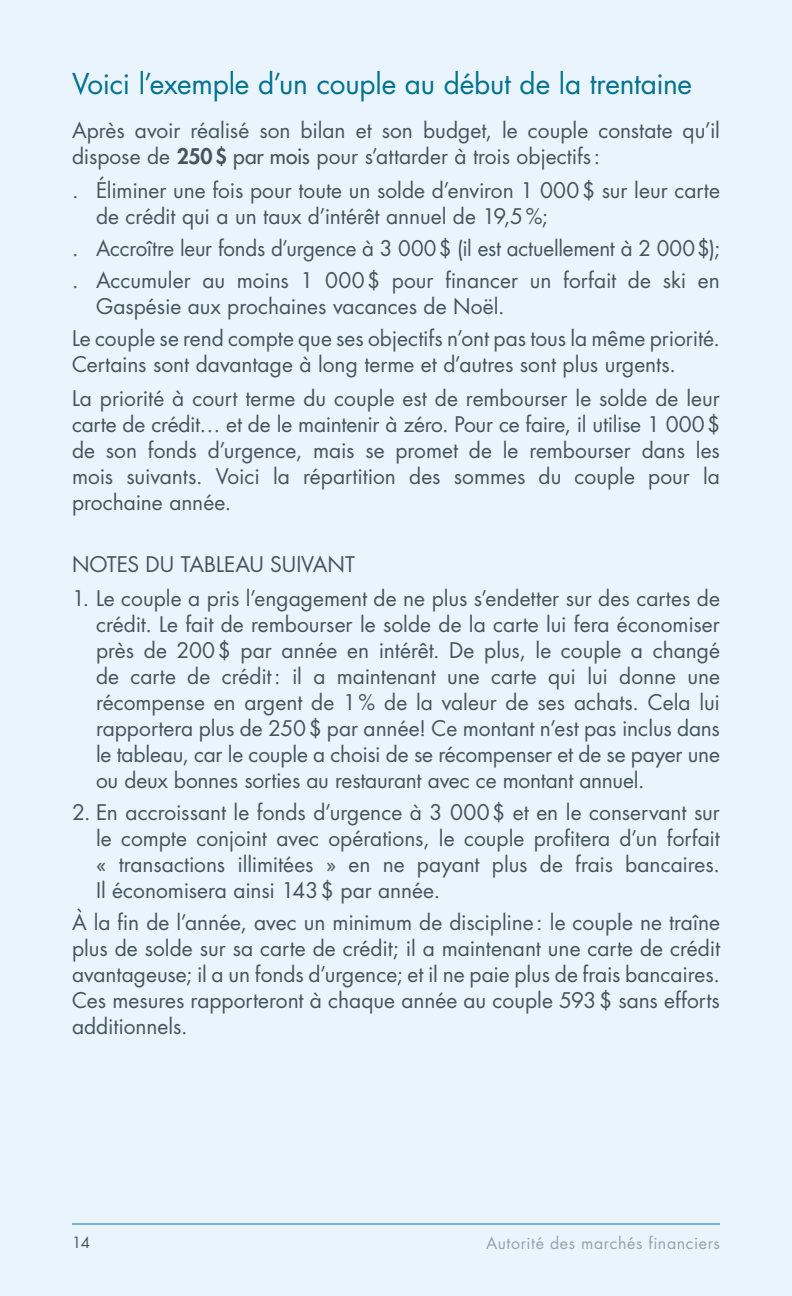
<style>
.page{position:relative;width:792px;height:1296px;background:#eaf4fc}
.page>*{position:absolute;margin:0;border:0;box-sizing:border-box;transform-origin:0 0}
.t1{font:28px "Futura";letter-spacing:-.01em;color:#00728f}
.t2{font:21px/26px "Futura";color:#455560}
.t3{font:16px "Futura";letter-spacing:.04em;color:#95a2ac}
.t4{font:15px "Futura";color:#455560}
.s1{font-weight:800}
.s2{font-style:inherit}
</style>
<div class="page">
<hr style="left:72px;top:1223px;width:648px;height:2px;background:#56a0d3">
<h1 class="t1" style="left:72px;top:65px;width:622px">Voici l’exemple d’un couple au début de la trentaine</h1>
<p class="t2" style="left:72px;top:117px;width:649px">Après avoir réalisé son bilan et son budget, le couple constate qu’il dispose de <span class="s1">250$</span> <span class="s2">par mois</span> pour s’attarder à trois objectifs:</p>
<p class="t2" style="left:96px;top:177px;width:625px;text-indent:-24px">. Éliminer une fois pour toute un solde d’environ 1 000$ sur leur carte de crédit qui a un taux d’intérêt annuel de 19,5%;</p>
<p class="t2" style="left:72px;top:232px;width:650px;line-height:32px">. Accroître leur fonds d’urgence à 3 000$ (il est actuellement à 2 000$); . Accumuler au moins 1 000$ pour financer un forfait de ski en</p>
<p class="t2" style="left:72px;top:290px;width:650px;line-height:32px;text-indent:24px">Gaspésie aux prochaines vacances de Noël.<br>Le couple se rend compte que ses objectifs n’ont pas tous la même priorité.</p>
<p class="t2" style="left:72px;top:347px;width:649px;line-height:34px">Certains sont davantage à long terme et d’autres sont plus urgents.<br>La priorité à court terme du couple est de rembourser le solde de leur</p>
<p class="t2" style="left:72px;top:411px;width:650px;text-align:justify">carte de crédit… et de le maintenir à zéro. Pour ce faire, il utilise 1 000$ de son fonds d’urgence, mais se promet de le rembourser dans les mois suivants. Voici la répartition des sommes du couple pour la prochaine année.</p>
<p class="t2" style="left:72px;top:551px;width:284px">NOTES DU TABLEAU SUIVANT</p>
<p class="t2" style="left:96px;top:585px;width:626px;text-align:justify;text-indent:-24px">1. Le couple a pris l’engagement de ne plus s’endetter sur des cartes de crédit. Le fait de rembourser le solde de la carte lui fera économiser près de 200$ par année en intérêt. De plus, le couple a changé de carte de crédit: il a maintenant une carte qui lui donne une récompense en argent de 1% de la valeur de ses achats. Cela lui rapportera plus de 250$ par année! Ce montant n’est pas inclus dans le tableau, car le couple a choisi de se récompenser et de se payer une ou deux bonnes sorties au restaurant avec ce montant annuel.</p>
<p class="t2" style="left:96px;top:799px;width:625px;text-align:justify;text-indent:-24px">2. En accroissant le fonds d’urgence à 3 000$ et en le conservant sur le compte conjoint avec opérations, le couple profitera d’un forfait « transactions illimitées » en ne payant plus de frais bancaires.<br>Il économisera ainsi 143$ par année.</p>
<p class="t2" style="left:72px;top:909px;width:650px;text-align:justify">À la fin de l’année, avec un minimum de discipline: le couple ne traîne plus de solde sur sa carte de crédit; il a maintenant une carte de crédit avantageuse; il a un fonds d’urgence; et il ne paie plus de frais bancaires.<br>Ces mesures rapporteront à chaque année au couple 593$ sans efforts additionnels.</p>
<p class="t4" style="left:72px;top:1232px;width:19px">14</p>
<p class="t3" style="left:486px;top:1232px;width:235px">Autorité des marchés financiers</p>
</div>
